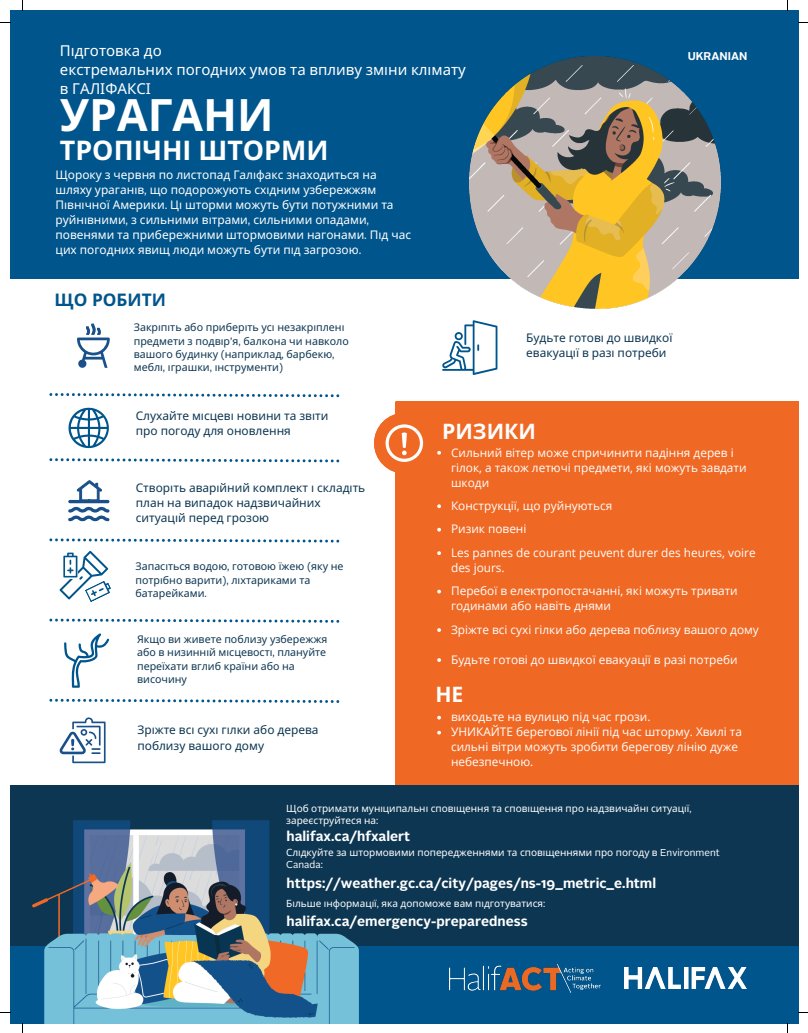
<style>
.page{position:relative;width:808px;height:1033px;background:#fff}
.page>*{position:absolute;margin:0;border:0;box-sizing:border-box;transform-origin:0 0}
.t1{font:700 44.38px "Open Sans";color:#fff}
.t2{font:700 26.88px "Open Sans";color:#fff}
.t3{font:700 21.12px "Open Sans";color:#fff}
.t4{font:700 17.25px "Open Sans";color:#00558c}
.t5{font:15px "Noto Sans";color:#fff}
.t6{font:700 13.75px "Alright Sans";color:#fff}
.t7{font:11.88px/15px "Open Sans";color:#fff}
.t8{font:11.88px/15px "Noto Sans";color:#fff}
.t9{font:11.88px/15px "Noto Sans";color:#0d3652}
.t10{font:700 11.25px "Alright Sans";color:#fff}
.t11{font:10.62px/13.2px "Noto Sans";color:#0d3652}
.t12{font:10px/12.5px "Noto Sans";color:#fff}
.s1{font-family:"Alright Sans"}
</style>
<div class="page">
<div style="left:396px;top:401px;width:402px;height:383px;background:#ef6924"></div>
<div style="left:10px;top:10px;width:788px;height:268px;background:#00558c"></div>
<div style="left:10px;top:784px;width:788px;height:165px;background:#0d3652"></div>
<div style="left:10px;top:946px;width:788px;height:77px;background:#00558c"></div>
<img style="left:32px;top:821px;width:326px;height:202px">
<svg style="left:442px;top:320px;width:55px;height:55px"></svg>
<svg style="left:68px;top:480px;width:41px;height:41px"></svg>
<svg style="left:60px;top:717px;width:46px;height:46px"></svg>
<svg style="left:77px;top:324px;width:33px;height:44px"></svg>
<img style="left:624px;top:967px;width:122px;height:21px">
<img style="left:469px;top:57px;width:251px;height:251px">
<svg style="left:64px;top:633px;width:45px;height:54px"></svg>
<svg style="left:437px;top:715px;width:4px;height:4px"></svg>
<svg style="left:437px;top:730px;width:4px;height:4px"></svg>
<svg style="left:60px;top:551px;width:51px;height:51px"></svg>
<svg style="left:374px;top:413px;width:67px;height:61px"></svg>
<svg style="left:437px;top:504px;width:4px;height:4px"></svg>
<svg style="left:437px;top:528px;width:4px;height:3px"></svg>
<svg style="left:437px;top:551px;width:4px;height:4px"></svg>
<svg style="left:437px;top:589px;width:4px;height:4px"></svg>
<svg style="left:437px;top:628px;width:4px;height:4px"></svg>
<svg style="left:437px;top:658px;width:4px;height:4px"></svg>
<svg style="left:49px;top:393px;width:290px;height:69px"></svg>
<svg style="left:49px;top:538px;width:290px;height:4px"></svg>
<svg style="left:49px;top:618px;width:290px;height:4px"></svg>
<svg style="left:49px;top:699px;width:290px;height:4px"></svg>
<img style="left:449px;top:964px;width:151px;height:28px">
<p class="t5" style="left:60px;top:40px;width:103px">Підготовка до</p>
<p class="t5" style="left:60px;top:59px;width:407px">екстремальних погодних умов та впливу змі ни клі мату</p>
<p class="t5" style="left:60px;top:78px;width:92px">в ГАЛІФАКСІ</p>
<p class="t1" style="left:60px;top:84px;width:215px">УРАГАНИ</p>
<p class="t2" style="left:60px;top:131px;width:270px">ТРОПІЧНІ ШТОРМИ</p>
<p class="t8" style="left:55px;top:167px;width:357px">Щороку з червня по листопад Галіфакс знаходиться на шляху урагані в<span class="s1">,</span> що подорожують східним узбережжям<br>Пі внічної Америки<span class="s1">.</span> Ці шторми можуть бути потужними та руйнівними<span class="s1">,</span> з сильними вітрами<span class="s1">,</span> сильними опадами<span class="s1">, </span>повенями та прибережними штормовими нагонами<span class="s1">.</span> Під час цих погодних явищ люди можуть бути під загрозою<span class="s1">.</span></p>
<p class="t4" style="left:55px;top:287px;width:113px">ЩО РОБИТИ</p>
<p class="t11" style="left:134px;top:320px;width:216px">Закріпіть або приберіть усі незакріплені предмети з подві р<span class="s1">’</span>я<span class="s1">,</span> балкона чи навколо вашого будинку <span class="s1">(</span>наприклад<span class="s1">,</span> барбекю<span class="s1">, </span>меблі<span class="s1">,</span> і грашки<span class="s1">,</span> і нструменти<span class="s1">)</span></p>
<p class="t10" style="left:687px;top:51px;width:61px">UKRANIAN</p>
<p class="t9" style="left:526px;top:330px;width:148px">Будьте готові до швидкої евакуації в разі потреби</p>
<p class="t9" style="left:136px;top:408px;width:194px">Слухайте місцеві новини та звіти про погоду для оновлення</p>
<p class="t9" style="left:136px;top:480px;width:231px">Створіть аварі йний комплект і складіть план на випадок надзвичайних<br>ситуаці й перед грозою</p>
<p class="t11" style="left:135px;top:559px;width:209px">Запасіться водою<span class="s1">,</span> готовою їжею <span class="s1">(</span>яку не потрібно варити<span class="s1">),</span> ліхтариками та батарейками<span class="s1">.</span></p>
<p class="t11" style="left:137px;top:632px;width:192px">Якщо ви живете поблизу узбережжя або в низинні й місцевості<span class="s1">,</span> плануйте переїхати вглиб країни або на височину</p>
<p class="t9" style="left:137px;top:722px;width:183px">Зріжте всі сухі гілки або дерева поблизу вашого дому</p>
<p class="t3" style="left:442px;top:417px;width:95px">РИЗИКИ</p>
<p class="t7" style="left:451px;top:444px;width:297px">Сильний вітер може спричинити падіння дерев і гілок, а також летючі предмети, які можуть завдати шкоди</p>
<p class="t7" style="left:451px;top:498px;width:163px">Конструкції, що руйнуються</p>
<p class="t7" style="left:451px;top:521px;width:77px">Ризик повені</p>
<p class="t7" style="left:451px;top:545px;width:306px">Les pannes de courant peuvent durer des heures, voire des jours.</p>
<p class="t7" style="left:451px;top:583px;width:288px">Перебої в електропостачанні, які можуть тривати годинами або навіть днями</p>
<p class="t7" style="left:451px;top:621px;width:309px">Зріжте всі сухі гілки або дерева поблизу вашого дому</p>
<p class="t7" style="left:451px;top:651px;width:288px">Будьте готові до швидкої евакуації в разі потреби</p>
<p class="t3" style="left:435px;top:679px;width:30px">НЕ</p>
<p class="t7" style="left:451px;top:709px;width:201px">виходьте на вулицю під час грози.</p>
<p class="t7" style="left:451px;top:724px;width:292px">УНИКАЙТЕ берегової лінії під час шторму. Хвилі та сильні вітри можуть зробити берегову лінію дуже небезпечною.</p>
<p class="t12" style="left:286px;top:801px;width:406px">Щоб отримати муні ципальні спові щення та спові щення про надзвичайні ситуації<span class="s1">,</span></p>
<p class="t12" style="left:286px;top:814px;width:93px">зареєструйтеся на<span class="s1">:</span></p>
<p class="t6" style="left:286px;top:830px;width:125px">halifax.ca/hfxalert</p>
<p class="t12" style="left:286px;top:845px;width:435px">Слідкуйте за штормовими попередженнями та спові щеннями про погоду в <span class="s1">Environment<br>Canada:</span></p>
<p class="t6" style="left:286px;top:877px;width:371px">https://weather.gc.ca/city/pages/ns-19_metric_e.html</p>
<p class="t12" style="left:286px;top:896px;width:260px">Більше і нформації<span class="s1">,</span> яка допоможе вам підготуватися<span class="s1">:</span></p>
<p class="t6" style="left:286px;top:915px;width:242px">halifax.ca/emergency-preparedness</p>
</div>
